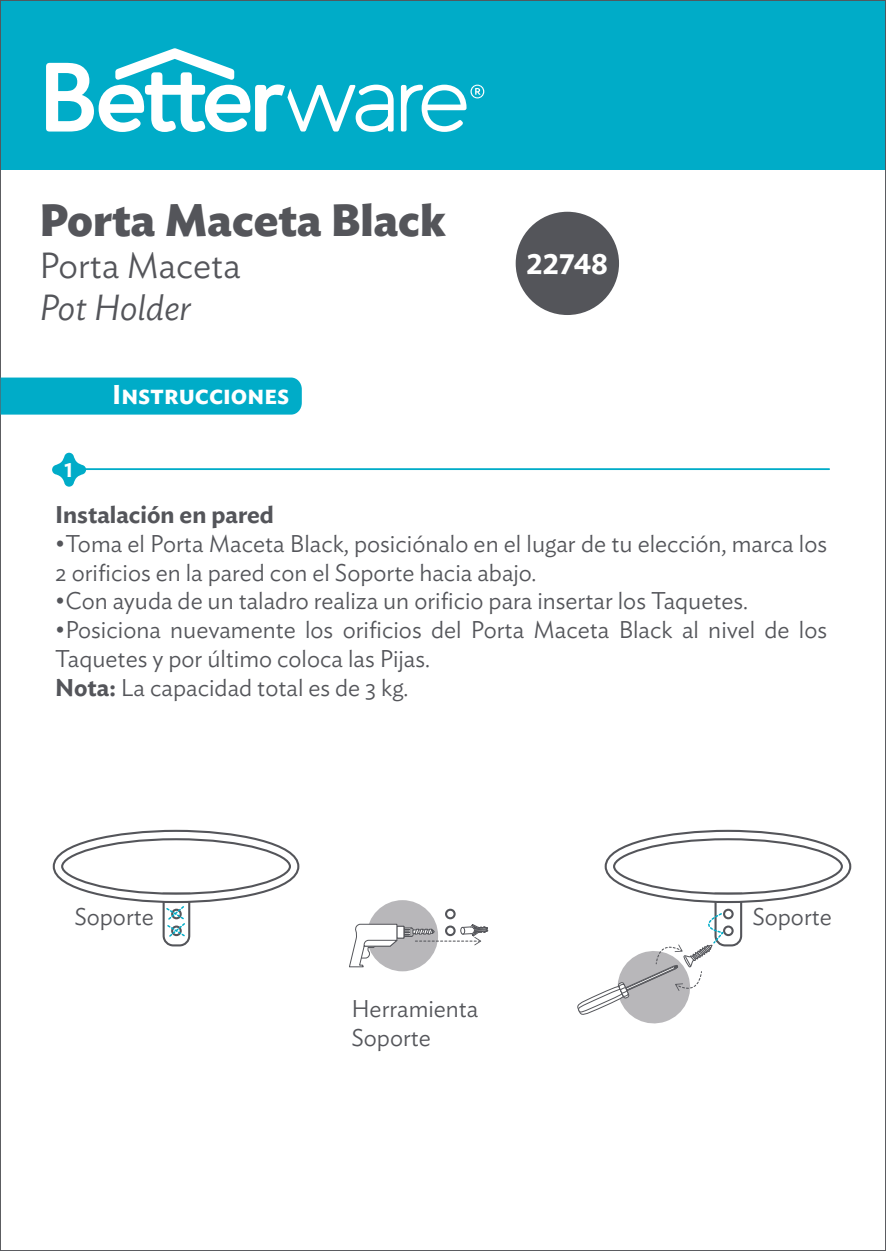
<style>
.page{position:relative;width:886px;height:1251px;background:#fff}
.page>*{position:absolute;margin:0;border:0;box-sizing:border-box;transform-origin:0 0}
.t1{font:700 45px "Ideal Sans";color:#54555a}
.t2{font:300 36px "Ideal Sans";color:#54555a}
.t3{font:italic 300 36px "Ideal Sans";color:#54555a}
.t4{font:600 28.8px "Ideal Sans";color:#fff}
.t5{font:600 27px "Ideal Sans";color:#fff}
.t6{font:300 24px/28.8px "Ideal Sans";color:#54555a}
.t7{font:600 24px "Ideal Sans";color:#54555a}
.t8{font:600 20.1px "Ideal Sans";color:#fff}
.s1{font-weight:600}
</style>
<div class="page">
<div style="left:0;top:0;width:885px;height:170px;background:#00acc8"></div>
<hr style="left:83px;top:468px;width:746px;height:2px;background:#00acc8">
<svg style="left:52px;top:453px;width:34px;height:34px"></svg>
<svg style="left:46px;top:48px;width:347px;height:84px"></svg>
<svg style="left:401px;top:85px;width:83px;height:47px"></svg>
<div style="left:1px;top:378px;width:301px;height:37px;background:#00acc8"></div>
<div style="left:515px;top:212px;width:104px;height:103px;background:#54555a;border-radius:50%"></div>
<div style="left:445px;top:909px;width:10px;height:10px;border:2px solid #54555a;border-radius:50%"></div>
<div style="left:367px;top:900px;width:71px;height:71px;background:#b8b7ba;border-radius:50%"></div>
<svg style="left:349px;top:924px;width:139px;height:43px"></svg>
<svg style="left:577px;top:829px;width:275px;height:195px"></svg>
<svg style="left:52px;top:829px;width:248px;height:118px"></svg>
<h1 class="t1" style="left:39px;top:184px;width:408px">Porta Maceta Black</h1>
<h2 class="t2" style="left:39px;top:238px;width:203px">Porta Maceta</h2>
<h2 class="t3" style="left:39px;top:280px;width:153px">Pot Holder</h2>
<p class="t8" style="left:64px;top:454px;width:10px">1</p>
<p class="t5" style="left:112px;top:373px;width:178px">Instrucciones</p>
<p class="t4" style="left:526px;top:241px;width:83px">22748</p>
<p class="t7" style="left:55px;top:496px;width:220px">Instalación en pared</p>
<p class="t6" style="left:55px;top:527px;width:773px">•Toma el Porta Maceta Black, posiciónalo en el lugar de tu elección, marca los<br>2 orificios en la pared con el Soporte hacia abajo.</p>
<p class="t6" style="left:55px;top:585px;width:694px">•Con ayuda de un taladro realiza un orificio para insertar los Taquetes.</p>
<p class="t6" style="left:55px;top:613px;width:773px">•Posiciona nuevamente los orificios del Porta Maceta Black al nivel de los<br>Taquetes y por último coloca las Pijas.<br><span class="s1">Nota:</span> La capacidad total es de 3 kg.</p>
<p class="t6" style="left:74px;top:900px;width:81px">Soporte</p>
<p class="t6" style="left:752px;top:900px;width:81px">Soporte</p>
<p class="t6" style="left:351px;top:992px;width:129px">Herramienta<br>Soporte</p>
</div>
